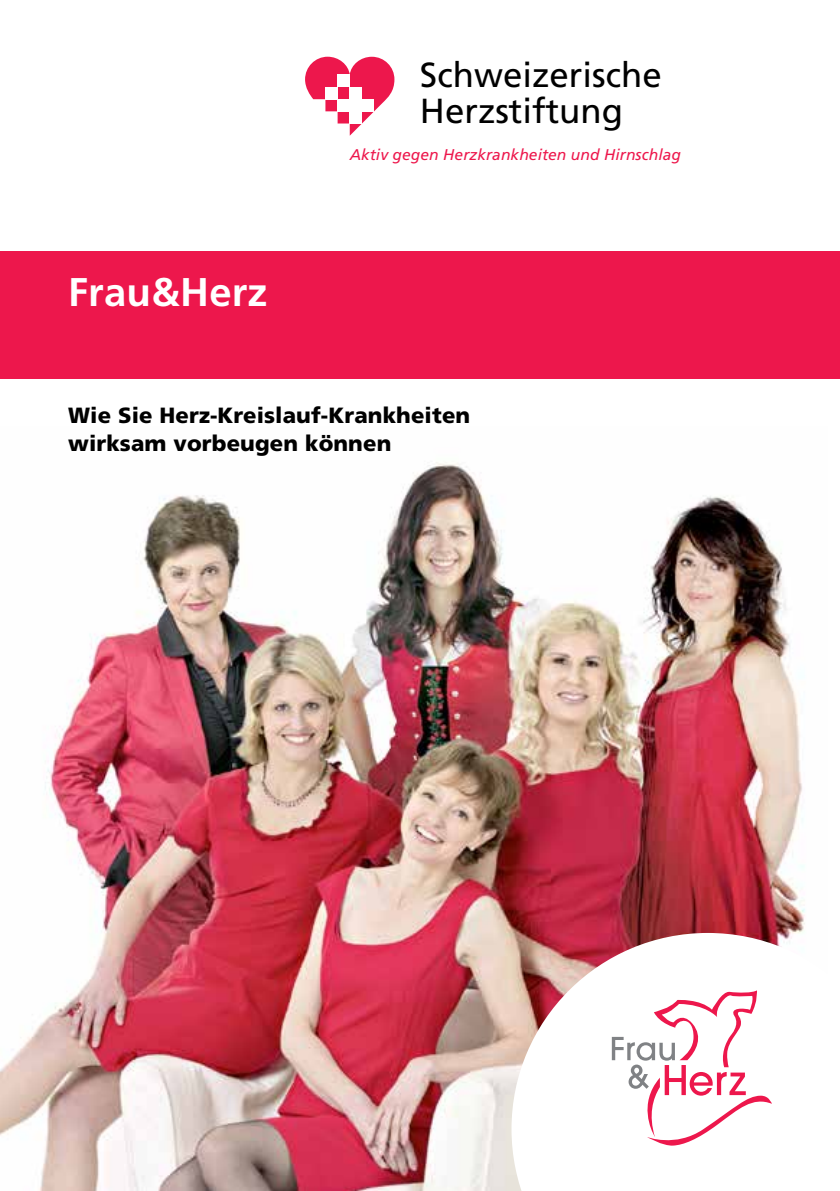
<style>
.page{position:relative;width:840px;height:1191px;background:#fff}
.page>*{position:absolute;margin:0;border:0;box-sizing:border-box;transform-origin:0 0}
.t1{font:700 40px "Frutiger";letter-spacing:.005em;color:#fff}
.t2{font:34.8px/36px "Frutiger";color:#000}
.t3{font:900 22px/28px "Frutiger";letter-spacing:.005em;color:#000}
.t4{font:italic 15.6px "Frutiger";letter-spacing:.005em;color:#ed174c}
</style>
<div class="page">
<img style="left:0;top:462px;width:805px;height:729px">
<svg style="left:305px;top:57px;width:89px;height:79px"></svg>
<div style="left:325px;top:87px;width:12px;height:12px;background:#fff"></div>
<div style="left:337px;top:75px;width:12px;height:12px;background:#fff"></div>
<div style="left:337px;top:99px;width:37px;height:12px;background:#fff"></div>
<div style="left:349px;top:87px;width:12px;height:36px;background:#fff"></div>
<div style="left:0;top:252px;width:839px;height:127px;background:#ed174c"></div>
<svg style="left:511px;top:933px;width:294px;height:258px"></svg>
<svg style="left:611px;top:990px;width:160px;height:155px"></svg>
<h2 class="t2" style="left:420px;top:57px;width:243px">Schweizerische<br>Herzstiftung</h2>
<h1 class="t1" style="left:68px;top:268px;width:201px">Frau&amp;Herz</h1>
<p class="t4" style="left:349px;top:145px;width:332px">Aktiv gegen Herzkrankheiten und Hirnschlag</p>
<p class="t3" style="left:68px;top:400px;width:403px">Wie Sie Herz-Kreislauf-Krankheiten wirksam vorbeugen können</p>
</div>
